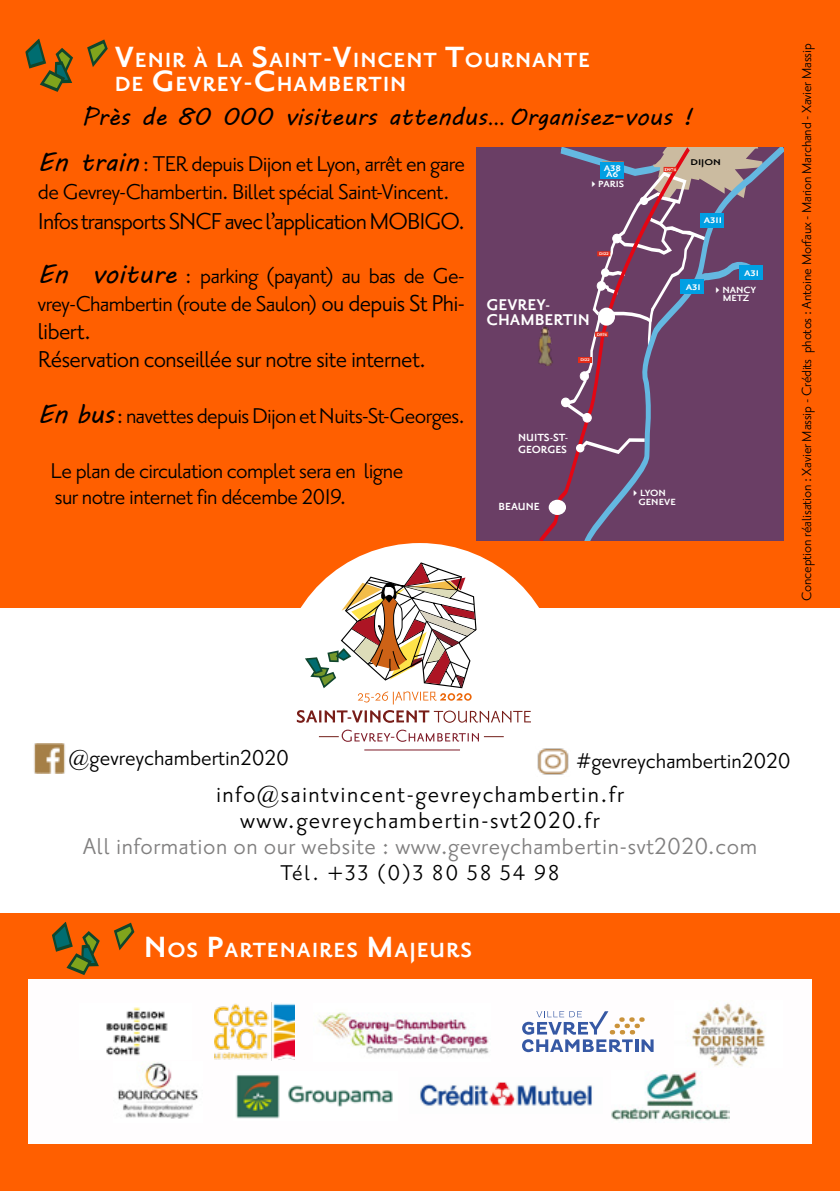
<style>
.page{position:relative;width:840px;height:1191px;background:#fff}
.page>*{position:absolute;margin:0;border:0;box-sizing:border-box;transform-origin:0 0}
.t1{font:28px/28px "Priori Sans OT";letter-spacing:-.02em;color:#000}
.t2{font:28px/26px "Priori Sans OT";letter-spacing:.05em;color:#000;text-align:center}
.t3{font:28px "Priori Sans OT";letter-spacing:.02em;color:#818080}
.t4{font:26px/28px "Priori Sans OT";letter-spacing:-.02em;color:#000}
.t5{font:26px "Priori Sans OT";color:#000}
.t6{font:26px "Priori Sans OT";letter-spacing:.075em;color:#000}
.t7{font:700 25.2px/24px "Priori San";letter-spacing:.035em;color:#fff}
.t8{font:24px "MV Boli";color:#000}
.t9{font:700 19px/14.8px "Priori Sans OT";color:#fff}
.t10{font:16px "Priori Sans OT";letter-spacing:-.01em;color:#000}
.t11{font:700 12.6px/12.6px "Priori Sans OT";color:#fff}
.t12{font:700 11px/8.6px "Priori Sans OT";color:#fff;text-align:center;scale:1.06 1}
.t13{font:700 11px "Priori Sans OT";color:#fcfefe;scale:1.06 1}
.t14{font:700 10.2px "Priori Sans OT";color:#000;scale:1.19 1}
.t15{font:700 10px "Priori Sans OT";color:#fff;scale:1.19 1}
.t16{font:700 8.6px "Priori Sans OT";color:#fff;scale:1.26 1}
.t17{font:700 8.6px "Priori Sans OT";color:#fff;scale:1.19 1}
.t18{font:700 4.6px "Priori Sans OT";letter-spacing:-.05em;color:#fff;scale:1.19 1}
.t19{font:700 4.6px "Arno Pro";color:#fff;scale:1.19 1}
.s1{font-size:36px}
.s2{font-family:"Priori Sans OT";font-size:28px}
.s3{font-family:"MV Boli"}
.s4{font-size:28px}
</style>
<div class="page">
<div style="left:0;top:0;width:839px;height:1191px;background:#ff5f00"></div>
<div style="left:0;top:608px;width:839px;height:305px;background:#fff"></div>
<svg style="left:25px;top:38px;width:48px;height:54px"></svg>
<svg style="left:87px;top:39px;width:21px;height:28px"></svg>
<svg style="left:52px;top:922px;width:48px;height:53px"></svg>
<svg style="left:114px;top:922px;width:20px;height:29px"></svg>
<div style="left:476px;top:147px;width:306px;height:394px;background:#6a3e65"></div>
<svg style="left:691px;top:147px;width:74px;height:148px"></svg>
<svg style="left:539px;top:147px;width:152px;height:394px"></svg>
<div style="left:738px;top:265px;width:24px;height:15px;background:#009fe3"></div>
<div style="left:594px;top:332px;width:14px;height:5px;background:#e52c19"></div>
<div style="left:663px;top:167px;width:13px;height:5px;background:#e52c19"></div>
<div style="left:599px;top:309px;width:14px;height:15px;background:#fff;border-radius:50%"></div>
<div style="left:597px;top:308px;width:18px;height:17px;border:3px solid #fff;border-radius:50%"></div>
<div style="left:578px;top:357px;width:13px;height:5px;background:#e52c19"></div>
<div style="left:597px;top:251px;width:13px;height:5px;background:#e52c19"></div>
<div style="left:596px;top:282px;width:9px;height:8px;background:#fff;border-radius:50%"></div>
<div style="left:596px;top:281px;width:9px;height:10px;border:1px solid #fff;border-radius:50%"></div>
<svg style="left:600px;top:268px;width:9px;height:9px"></svg>
<div style="left:612px;top:234px;width:8px;height:9px;background:#fff;border-radius:50%"></div>
<div style="left:611px;top:234px;width:10px;height:9px;border:1px solid #fff;border-radius:50%"></div>
<div style="left:639px;top:197px;width:8px;height:8px;background:#fff;border-radius:50%"></div>
<div style="left:580px;top:372px;width:8px;height:8px;background:#fff;border-radius:50%"></div>
<div style="left:579px;top:371px;width:9px;height:10px;border:1px solid #fff;border-radius:50%"></div>
<div style="left:561px;top:398px;width:8px;height:8px;background:#fff;border-radius:50%"></div>
<div style="left:560px;top:398px;width:10px;height:9px;border:1px solid #fff;border-radius:50%"></div>
<div style="left:582px;top:413px;width:9px;height:9px;background:#fff;border-radius:50%"></div>
<div style="left:582px;top:413px;width:9px;height:9px;border:1px solid #fff;border-radius:50%"></div>
<div style="left:575px;top:444px;width:9px;height:8px;background:#fff;border-radius:50%"></div>
<div style="left:548px;top:500px;width:17px;height:15px;background:#fff;border-radius:50%"></div>
<div style="left:680px;top:279px;width:23px;height:15px;background:#009fe3"></div>
<div style="left:699px;top:213px;width:24px;height:14px;background:#009fe3"></div>
<div style="left:600px;top:162px;width:23px;height:17px;background:#009fe3"></div>
<div style="left:518px;top:431px;width:54px;height:23px;background:#6a3e65"></div>
<img style="left:538px;top:303px;width:27px;height:62px">
<div style="left:280px;top:543px;width:279px;height:270px;background:#fff;border-radius:50%"></div>
<svg style="left:296px;top:561px;width:234px;height:190px"></svg>
<img style="left:34px;top:743px;width:32px;height:31px">
<img style="left:537px;top:748px;width:32px;height:27px">
<div style="left:28px;top:979px;width:783px;height:165px;background:#fffdfe"></div>
<img style="left:318px;top:1012px;width:171px;height:42px">
<svg style="left:522px;top:1011px;width:131px;height:41px"></svg>
<img style="left:690px;top:1003px;width:75px;height:64px">
<img style="left:214px;top:1002px;width:80px;height:58px">
<img style="left:106px;top:1007px;width:62px;height:49px">
<img style="left:611px;top:1070px;width:117px;height:51px">
<img style="left:420px;top:1082px;width:172px;height:24px">
<img style="left:236px;top:1075px;width:157px;height:44px">
<img style="left:118px;top:1061px;width:81px;height:58px">
<p class="t7" style="left:115px;top:48px;width:476px"><span class="s1">V</span>enir à la <span class="s1">S</span>aint<span class="s1">-V</span>incent <span class="s1">T</span>ournante de <span class="s1">G</span>evrey<span class="s1">-C</span>hambertin</p>
<p class="t8" style="left:82px;top:100px;width:611px">Près de 80 000 visiteurs attendus<span class="s2">...</span> Organisez-vous !</p>
<p class="t4" style="left:38px;top:151px;width:428px"><span class="s3">En train</span> : TER depuis Dijon et Lyon, arrêt en gare de Gevrey-Chambertin. Billet spécial Saint-Vincent.</p>
<p class="t1" style="left:38px;top:208px;width:428px">Infos transports SNCF avec l’application MOBIGO.</p>
<p class="t4" style="left:38px;top:263px;width:428px"><span class="s3">En voiture</span> : parking (payant) au bas de Ge&shy;vrey-Chambertin (route de Saulon) <span class="s4">ou depuis St Phi-</span></p>
<p class="t1" style="left:38px;top:318px;width:389px">libert.<br>Réservation conseillée sur notre site internet.</p>
<p class="t4" style="left:38px;top:403px;width:428px"><span class="s3">En bus</span> : navettes depuis Dijon et Nuits-St-Georges.</p>
<p class="t4" style="left:51px;top:459px;width:354px;line-height:26px">Le plan de circulation complet sera en ligne sur notre internet fin décembe 2019.</p>
<p class="t15" style="left:603px;top:163px;width:16px">A38</p>
<p class="t15" style="left:605px;top:170px;width:12px">A6</p>
<p class="t17" style="left:604px;top:166px;width:14px">A38</p>
<p class="t13" style="left:588px;top:179px;width:35px">✔PARIS</p>
<p class="t18" style="left:599px;top:252px;width:9px">D122</p>
<p class="t9" style="left:486px;top:298px;width:105px">GEVREY-<br>CHAMBERTIN</p>
<p class="t18" style="left:596px;top:332px;width:10px">D974</p>
<p class="t18" style="left:580px;top:358px;width:9px">D122</p>
<p class="t19" style="left:664px;top:167px;width:11px">D974</p>
<p class="t14" style="left:690px;top:157px;width:27px">DIJON</p>
<p class="t15" style="left:703px;top:216px;width:17px">A311</p>
<p class="t16" style="left:690px;top:282px;width:12px">A31</p>
<p class="t15" style="left:685px;top:282px;width:14px">A31</p>
<p class="t15" style="left:743px;top:268px;width:14px">A31</p>
<p class="t12" style="left:712px;top:286px;width:43px">✔NANCY<br>METZ</p>
<p class="t11" style="left:518px;top:431px;width:51px">NUITS-ST-<br>GEORGES</p>
<p class="t18" style="left:555px;top:446px;width:10px">D974</p>
<p class="t11" style="left:498px;top:501px;width:43px">BEAUNE</p>
<p class="t12" style="left:638px;top:489px;width:37px;text-align:left;text-indent:-8px">✔LYON<br>GENEVE</p>
<p class="t10" style="left:798px;top:601px;width:559px;rotate:-90deg">Conception réalisation : Xavier Massip - Crédits photos : Antoine Morfaux - Marion Marchand - Xavier Massip</p>
<p class="t5" style="left:69px;top:746px;width:222px">@gevreychambertin2020</p>
<p class="t5" style="left:576px;top:749px;width:215px">#gevreychambertin2020</p>
<p class="t2" style="left:216px;top:783px;width:409px">info@saintvincent-gevreychambertin.fr www.gevreychambertin-svt2020.fr</p>
<p class="t3" style="left:83px;top:834px;width:675px">All information on our website : www.gevreychambertin-svt2020.com</p>
<p class="t6" style="left:280px;top:861px;width:280px">Tél. +33 (0)3 80 58 54 98</p>
<p class="t7" style="left:144px;top:938px;width:330px"><span class="s1">N</span> os <span class="s1">P</span>artenaires <span class="s1">M</span> ajeurs</p>
</div>
